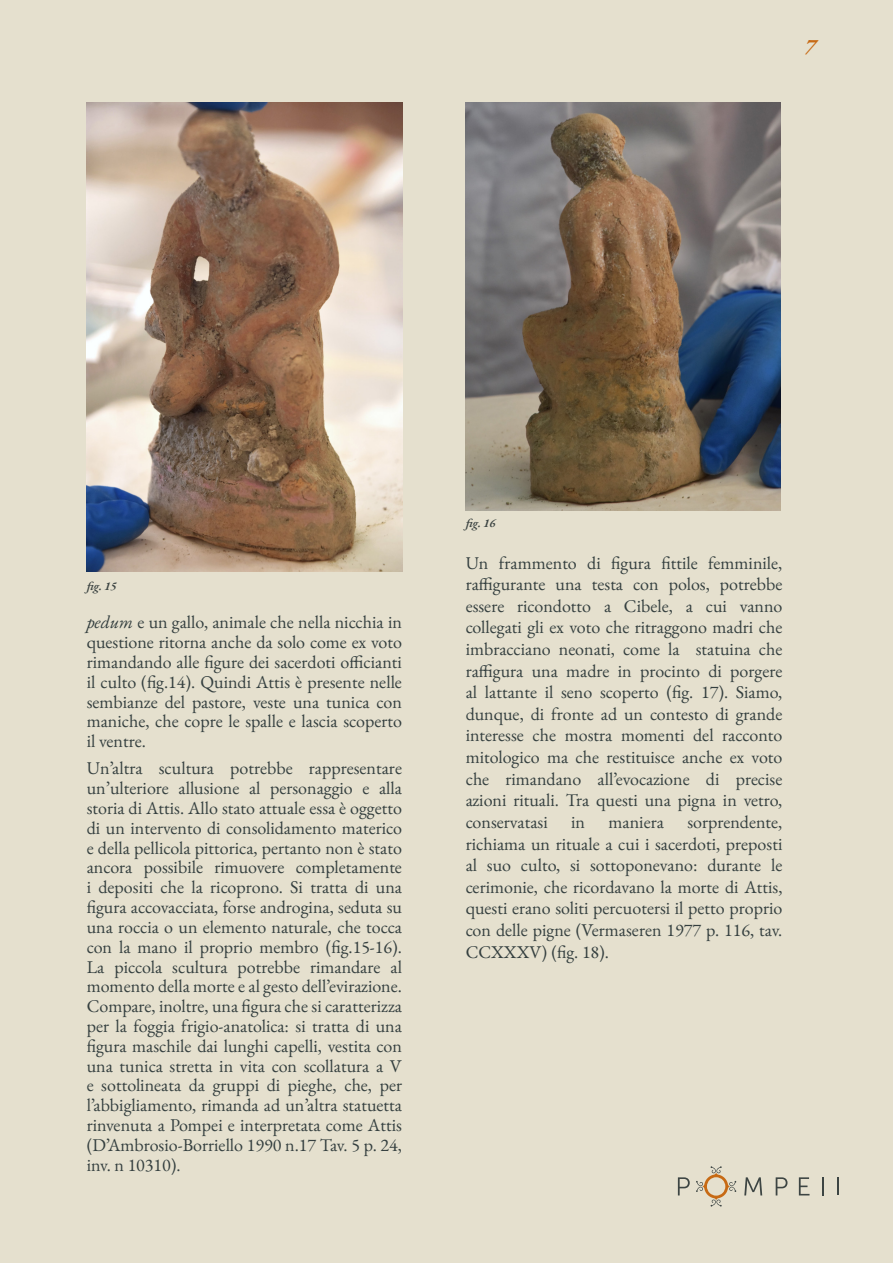
<style>
.page{position:relative;width:893px;height:1263px;background:#e5e0ce}
.page>*{position:absolute;margin:0;border:0;box-sizing:border-box;transform-origin:0 0}
.t1{font:italic 600 22.5px "EB Garamond";color:#c76a14}
.Normal__Web{font:18px/19.8px "EB Garamond";color:#343f3f;text-align:justify}
.t2{font:italic 600 12px "EB Garamond";color:#3d4543}
.s1{font-style:italic}
</style>
<div class="page">
<svg style="left:678px;top:1177px;width:12px;height:18px"></svg>
<svg style="left:837px;top:1177px;width:2px;height:18px"></svg>
<svg style="left:822px;top:1177px;width:2px;height:18px"></svg>
<svg style="left:744px;top:1177px;width:18px;height:18px"></svg>
<svg style="left:799px;top:1177px;width:10px;height:18px"></svg>
<svg style="left:776px;top:1177px;width:11px;height:18px"></svg>
<svg style="left:696px;top:1166px;width:40px;height:40px"></svg>
<img style="left:87px;top:102px;width:315px;height:470px">
<img style="left:466px;top:102px;width:315px;height:408px">
<p class="t1" style="left:805px;top:32px;width:13px">7</p>
<p class="t2" style="left:87px;top:579px;width:31px">fig. 15</p>
<p class="Normal__Web" style="left:87px;top:612px;width:317px"><span class="s1">pedum</span> e un gallo, animale che nella nicchia in questione ritorna anche da solo come ex voto rimandando alle figure dei sacerdoti officianti il culto (fig.14). Quindi Attis è presente nelle sembianze del pastore, veste una tunica con maniche, che copre le spalle e lascia scoperto il ventre.</p>
<p class="Normal__Web" style="left:87px;top:759px;width:317px">Un’altra scultura potrebbe rappresentare un’ulteriore allusione al personaggio e alla storia di Attis. Allo stato attuale essa è oggetto di un intervento di consolidamento materico e della pellicola pittorica, pertanto non è stato ancora possibile rimuovere completamente i depositi che la ricoprono. Si tratta di una figura accovacciata, forse androgina, seduta su una roccia o un elemento naturale, che tocca con la mano il proprio membro (fig.15-16).<br>La piccola scultura potrebbe rimandare al momento della morte e al gesto dell’evirazione.<br>Compare, inoltre, una figura che si caratterizza per la foggia frigio-anatolica: si tratta di una figura maschile dai lunghi capelli, vestita con una tunica stretta in vita con scollatura a V e sottolineata da gruppi di pieghe, che, per l’abbigliamento, rimanda ad un’altra statuetta rinvenuta a Pompei e interpretata come Attis (D’Ambrosio-Borriello 1990 n.17 Tav. 5 p. 24, inv. n 10310).</p>
<p class="t2" style="left:466px;top:515px;width:31px">fig. 16</p>
<p class="Normal__Web" style="left:466px;top:552px;width:318px;line-height:21.6px">Un frammento di figura fittile femminile, raffigurante una testa con polos, potrebbe essere ricondotto a Cibele, a cui vanno collegati gli ex voto che ritraggono madri che imbracciano neonati, come la statuina che raffigura una madre in procinto di porgere al lattante il seno scoperto (fig. 17). Siamo, dunque, di fronte ad un contesto di grande interesse che mostra momenti del racconto mitologico ma che restituisce anche ex voto che rimandano all’evocazione di precise azioni rituali. Tra questi una pigna in vetro, conservatasi</p>
<p class="Normal__Web" style="left:466px;top:811px;width:318px;line-height:21.6px;text-indent:222px">sorprendente, richiama un rituale a cui i sacerdoti, preposti al suo culto, si sottoponevano: durante le cerimonie, che ricordavano la morte di Attis, questi erano soliti percuotersi il petto proprio con delle pigne (Vermaseren 1977 p. 116, tav.<br>CCXXXV) (fig. 18).</p>
<p class="Normal__Web" style="left:571px;top:812px;width:15px">in</p>
<p class="Normal__Web" style="left:609px;top:812px;width:57px">maniera</p>
</div>
